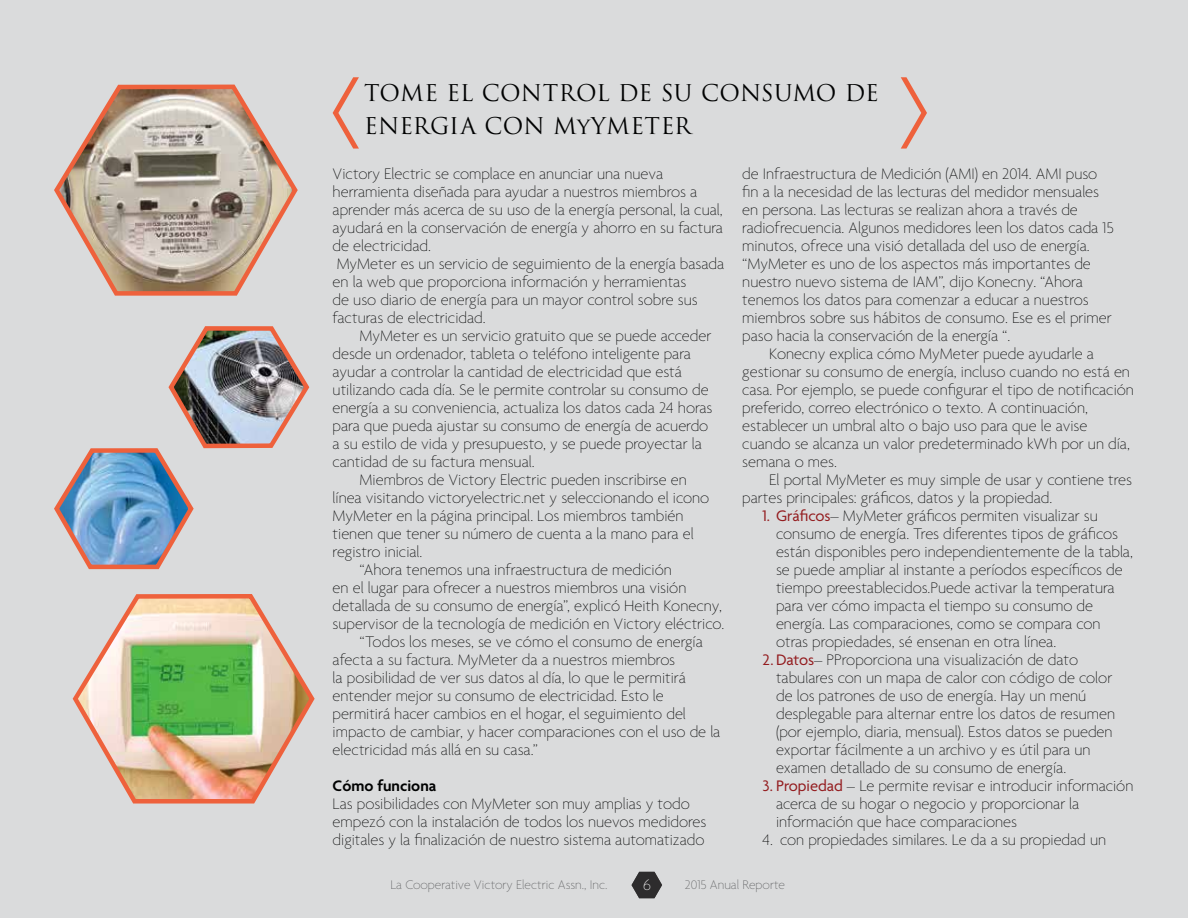
<style>
.page{position:relative;width:1188px;height:918px;background:#dadbdc}
.page>*{position:absolute;margin:0;border:0;box-sizing:border-box;transform-origin:0 0}
.t1{font:22.5px/33px "Trajan Pro";letter-spacing:.005em;color:#000101}
.t2{font:100 16.5px/18px "Agenda";color:#000101}
.t3{font:600 16.5px "Agenda";color:#000101}
.t4{font:100 16.5px "Agenda";color:#fff}
.t5{font:100 13.5px "Agenda";color:#58595b}
.s1{font-weight:400;color:#931b1e}
</style>
<div class="page">
<svg style="left:333px;top:77px;width:26px;height:72px"></svg>
<svg style="left:901px;top:77px;width:26px;height:72px"></svg>
<svg style="left:54px;top:84px;width:244px;height:212px"></svg>
<img style="left:54px;top:326px;width:256px;height:244px">
<img style="left:72px;top:594px;width:243px;height:210px">
<img style="left:632px;top:872px;width:30px;height:26px">
<h1 class="t1" style="left:364px;top:77px;width:516px">TOME EL CONTROL DE SU CONSUMO DE<br>ENERGIA CON MyYMETER</h1>
<p class="t2" style="left:333px;top:166px;width:393px">Victory Electric se complace en anunciar una nueva herramienta diseñada para ayudar a nuestros miembros a aprender más acerca de su uso de la energía personal, la cual, ayudará en la conservación de energía y ahorro en su factura de electricidad.<br>MyMeter es un servicio de seguimiento de la energía basada en la web que proporciona información y herramientas<br>de uso diario de energía para un mayor control sobre sus facturas de electricidad.</p>
<p class="t2" style="left:360px;top:328px;width:353px">MyMeter es un servicio gratuito que se puede acceder</p>
<p class="t2" style="left:333px;top:346px;width:360px">desde un ordenador, tableta o teléfono inteligente para</p>
<p class="t2" style="left:333px;top:364px;width:351px">ayudar a controlar la cantidad de electricidad que está</p>
<p class="t2" style="left:333px;top:382px;width:377px">utilizando cada día. Se le permite controlar su consumo de</p>
<p class="t2" style="left:333px;top:400px;width:381px">energía a su conveniencia, actualiza los datos cada 24 horas</p>
<p class="t2" style="left:333px;top:418px;width:377px">para que pueda ajustar su consumo de energía de acuerdo</p>
<p class="t2" style="left:333px;top:436px;width:371px">a su estilo de vida y presupuesto, y se puede proyectar la</p>
<p class="t2" style="left:333px;top:454px;width:204px">cantidad de su factura mensual.</p>
<p class="t2" style="left:360px;top:472px;width:329px">Miembros de Victory Electric pueden inscribirse en</p>
<p class="t2" style="left:333px;top:490px;width:378px">línea visitando victoryelectric.net y seleccionando el icono</p>
<p class="t2" style="left:333px;top:508px;width:352px">MyMeter en la página principal. Los miembros también</p>
<p class="t2" style="left:333px;top:526px;width:363px">tienen que tener su número de cuenta a la mano para el</p>
<p class="t2" style="left:333px;top:544px;width:91px">registro inicial.</p>
<p class="t2" style="left:360px;top:562px;width:314px">“Ahora tenemos una infraestructura de medición</p>
<p class="t2" style="left:333px;top:580px;width:355px">en el lugar para ofrecer a nuestros miembros una visión</p>
<p class="t2" style="left:333px;top:598px;width:391px">detallada de su consumo de energía”, explicó Heith Konecny,</p>
<p class="t2" style="left:333px;top:616px;width:393px">supervisor de la tecnología de medición en Victory eléctrico.</p>
<p class="t2" style="left:360px;top:634px;width:345px">“Todos los meses, se ve cómo el consumo de energía</p>
<p class="t2" style="left:333px;top:652px;width:344px">afecta a su factura. MyMeter da a nuestros miembros</p>
<p class="t2" style="left:333px;top:670px;width:355px">la posibilidad de ver sus datos al día, lo que le permitirá</p>
<p class="t2" style="left:333px;top:688px;width:333px">entender mejor su consumo de electricidad. Esto le</p>
<p class="t2" style="left:333px;top:706px;width:355px">permitirá hacer cambios en el hogar, el seguimiento del</p>
<p class="t2" style="left:333px;top:724px;width:389px">impacto de cambiar, y hacer comparaciones con el uso de la</p>
<p class="t2" style="left:333px;top:742px;width:207px">electricidad más allá en su casa.”</p>
<p class="t3" style="left:333px;top:777px;width:105px">Cómo funciona</p>
<p class="t2" style="left:333px;top:796px;width:375px">Las posibilidades con MyMeter son muy amplias y todo empezó con la instalación de todos los nuevos medidores digitales y la finalización de nuestro sistema automatizado</p>
<p class="t2" style="left:742px;top:166px;width:373px">de Infraestructura de Medición (AMI) en 2014. AMI puso fin a la necesidad de las lecturas del medidor mensuales en persona. Las lecturas se realizan ahora a través de radiofrecuencia. Algunos medidores leen los datos cada 15 minutos, ofrece una visió detallada del uso de energía. “MyMeter es uno de los aspectos más importantes de nuestro nuevo sistema de IAM”, dijo Konecny. “Ahora tenemos los datos para comenzar a educar a nuestros miembros sobre sus hábitos de consumo. Ese es el primer paso hacia la conservación de la energía “.</p>
<p class="t2" style="left:742px;top:346px;width:393px;text-indent:27px">Konecny explica cómo MyMeter puede ayudarle a gestionar su consumo de energía, incluso cuando no está en casa. Por ejemplo, se puede configurar el tipo de notificación preferido, correo electrónico o texto. A continuación, establecer un umbral alto o bajo uso para que le avise cuando se alcanza un valor predeterminado kWh por un día, semana o mes.</p>
<p class="t2" style="left:742px;top:472px;width:391px;text-indent:27px">El portal MyMeter es muy simple de usar y contiene tres partes principales: gráficos, datos y la propiedad.</p>
<p class="t2" style="left:776px;top:508px;width:358px;text-indent:-13px"><span class="s1">1. Gráficos</span>– MyMeter gráficos permiten visualizar su consumo de energía. Tres diferentes tipos de gráficos están disponibles pero independientemente de la tabla, se puede ampliar al instante a períodos específicos de tiempo preestablecidos.Puede activar la temperatura para ver cómo impacta el tiempo su consumo de energía. Las comparaciones, como se compara con otras propiedades, sé ensenan en otra línea.</p>
<p class="t2" style="left:776px;top:652px;width:341px;text-indent:-13px"><span class="s1">2. Datos</span>– PProporciona una visualización de dato tabulares con un mapa de calor con código de color de los patrones de uso de energía. Hay un menú desplegable para alternar entre los datos de resumen (por ejemplo, diaria, mensual). Estos datos se pueden exportar fácilmente a un archivo y es útil para un examen detallado de su consumo de energía.</p>
<p class="t2" style="left:776px;top:778px;width:359px;text-indent:-13px"><span class="s1">3. Propiedad</span> – Le permite revisar e introducir información acerca de su hogar o negocio y proporcionar la información que hace comparaciones</p>
<p class="t2" style="left:763px;top:832px;width:345px">4. con propiedades similares. Le da a su propiedad un</p>
<p class="t5" style="left:390px;top:877px;width:219px">La Cooperative Victory Electric Assn., Inc.</p>
<p class="t4" style="left:643px;top:876px;width:9px">6</p>
<p class="t5" style="left:685px;top:878px;width:102px">2015 Anual Reporte</p>
</div>
